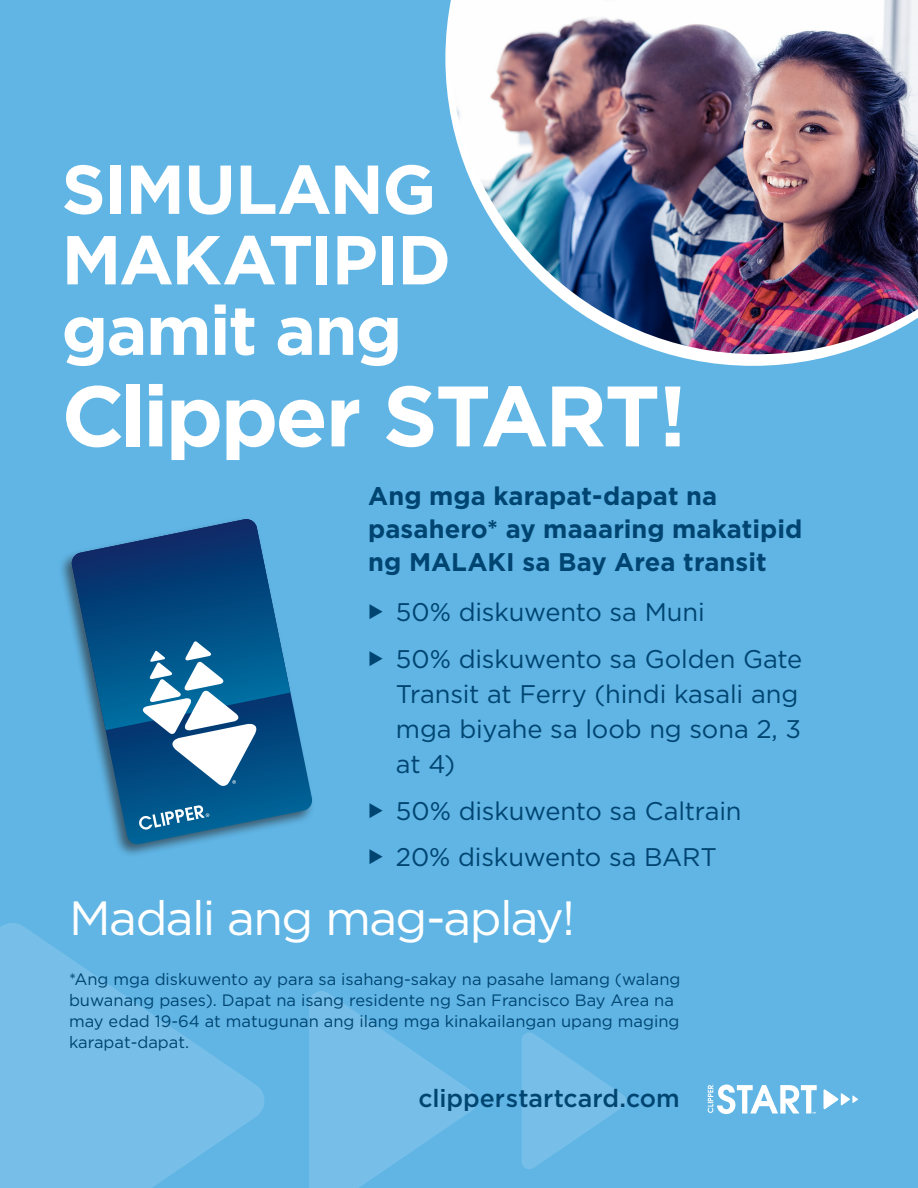
<style>
.page{position:relative;width:918px;height:1188px;background:#60b5e5}
.page>*{position:absolute;margin:0;border:0;box-sizing:border-box;transform-origin:0 0}
.large_header{font:700 85.5px "Gotham";letter-spacing:-.035em;color:#fff}
.large_header-2{font:700 69px/70.5px "Gotham";letter-spacing:-.025em;color:#fff}
.large_header-3{font:48px "Gotham";letter-spacing:-.035em;color:#fff}
.t1{font:25.5px/35.1px "Gotham";letter-spacing:-.005em;color:#004571}
.large_header-4{font:700 25.5px/33px "Gotham";color:#004571}
.large_header-5{font:500 24.9px "Gotham";color:#004571}
.t2{font:16.5px/21px "Gotham";color:#004571}
</style>
<div class="page">
<svg style="left:0;top:923px;width:264px;height:265px;fill:#77bfe8"></svg>
<svg style="left:309px;top:991px;width:168px;height:197px"></svg>
<svg style="left:522px;top:1032px;width:104px;height:137px"></svg>
<svg style="left:708px;top:1084px;width:150px;height:30px"></svg>
<svg style="left:445px;top:6px;width:393px;height:360px"></svg>
<img style="left:450px;top:0;width:468px;height:354px">
<div style="left:58px;top:516px;width:257px;height:342px;background:#231f20;opacity:.6"></div>
<svg style="left:71px;top:519px;width:242px;height:326px"></svg>
<svg style="left:71px;top:519px;width:219px;height:211px"></svg>
<svg style="left:142px;top:641px;width:116px;height:145px;background:#6396b6"></svg>
<svg style="left:138px;top:805px;width:71px;height:25px;background:#3b82aa"></svg>
<p class="large_header-2" style="left:62px;top:154px;width:391px">SIMULANG<br>MAKATIPID</p>
<p class="large_header-2" style="left:62px;top:295px;width:342px">gamit ang</p>
<p class="large_header" style="left:62px;top:359px;width:626px">Clipper START!</p>
<p class="large_header-4" style="left:368px;top:480px;width:436px">Ang mga karapat-dapat na pasahero* ay maaaring makatipid ng MALAKI sa Bay Area transit</p>
<p class="t1" style="left:396px;top:594px;width:310px">50% diskuwento sa Muni</p>
<p class="t1" style="left:396px;top:641px;width:408px">50% diskuwento sa Golden Gate<br>Transit at Ferry (hindi kasali ang mga biyahe sa loob ng sona 2, 3 at 4)</p>
<p class="t1" style="left:396px;top:793px;width:347px">50% diskuwento sa Caltrain</p>
<p class="t1" style="left:396px;top:839px;width:322px">20% diskuwento sa BART</p>
<p class="large_header-3" style="left:69px;top:891px;width:508px">Madali ang mag-aplay!</p>
<p class="t2" style="left:69px;top:969px;width:613px">*Ang mga diskuwento ay para sa isahang-sakay na pasahe lamang (walang buwanang pases). Dapat na isang residente ng San Francisco Bay Area na may edad 19-64 at matugunan ang ilang mga kinakailangan upang maging karapat-dapat.</p>
<p class="large_header-5" style="left:419px;top:1084px;width:263px">clipperstartcard.com</p>
</div>
